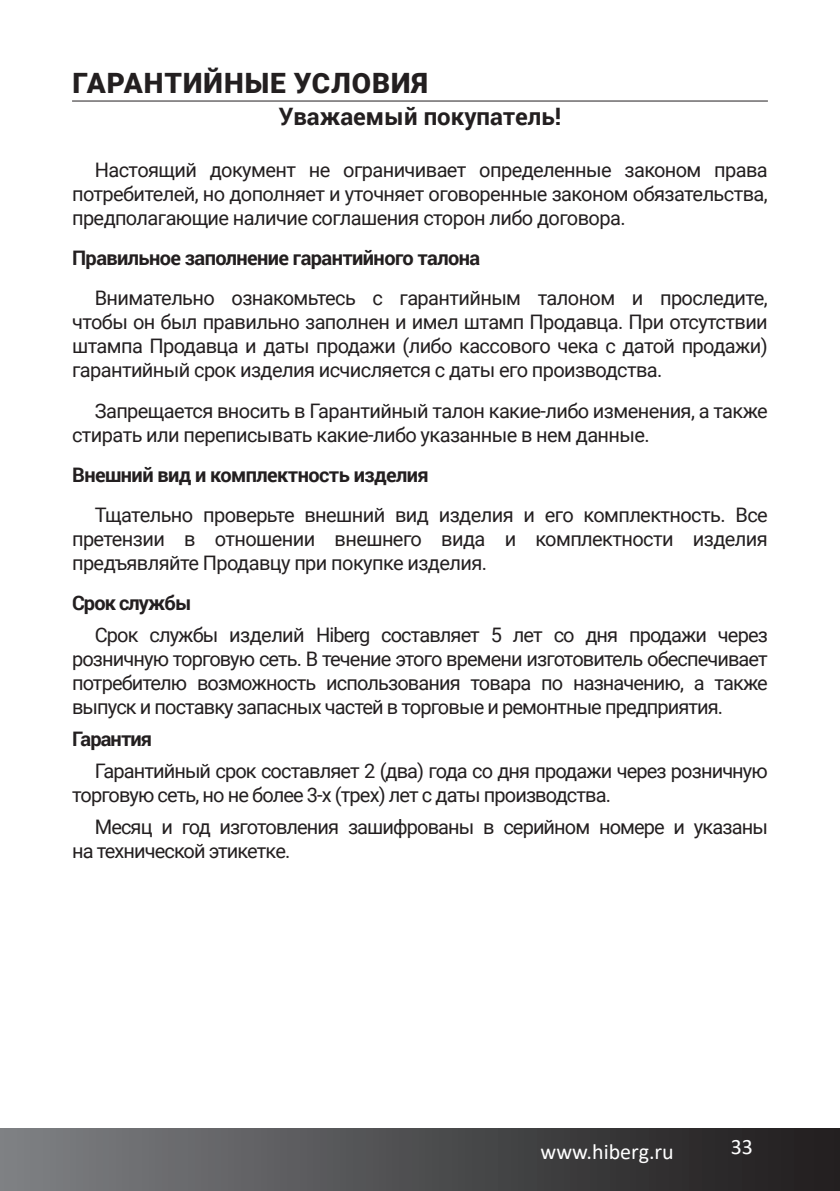
<style>
.page{position:relative;width:840px;height:1191px;background:#fff}
.page>*{position:absolute;margin:0;border:0;box-sizing:border-box;transform-origin:0 0}
.ЗАГОЛОВАК_большой{font:900 28px "Roboto";letter-spacing:.035em;color:#231f20}
.List_Paragraph{font:700 24px "Roboto";color:#231f20}
.t1{font:22px "Calibri";color:#fff}
.t2{font:20px/24px "Roboto";letter-spacing:-.04em;color:#231f20;text-align:justify}
.t3{font:700 20px "Roboto";letter-spacing:-.03em;color:#231f20}
</style>
<div class="page">
<div style="left:0;top:1128px;width:839px;height:63px;background:linear-gradient(to right,#7e8184,#1e1b1c)"></div>
<hr style="left:72px;top:100px;width:695px;height:1px;background:#231f20">
<p class="ЗАГОЛОВАК_большой" style="left:72px;top:63px;width:356px">ГАРАНТИЙНЫЕ УСЛОВИЯ</p>
<p class="List_Paragraph" style="left:278px;top:102px;width:284px">Уважаемый покупатель!</p>
<p class="t2" style="left:72px;top:157px;width:697px;text-indent:23px">Настоящий документ не ограничивает определенные законом права потребителей, но дополняет и уточняет оговоренные законом обязательства, предполагающие наличие соглашения сторон либо договора.</p>
<p class="t3" style="left:72px;top:246px;width:409px">Правильное заполнение гарантийного талона</p>
<p class="t2" style="left:72px;top:285px;width:697px;text-indent:23px">Внимательно ознакомьтесь с гарантийным талоном и проследите, чтобы он был правильно заполнен и имел штамп Продавца. При отсутствии штампа Продавца и даты продажи (либо кассового чека с датой продажи) гарантийный срок изделия исчисляется с даты его производства.</p>
<p class="t2" style="left:72px;top:398px;width:697px;text-indent:23px">Запрещается вносить в Гарантийный талон какие-либо изменения, а также стирать или переписывать какие-либо указанные в нем данные.</p>
<p class="t3" style="left:72px;top:463px;width:358px">Внешний вид и комплектность изделия</p>
<p class="t2" style="left:72px;top:502px;width:697px;text-indent:23px">Тщательно проверьте внешний вид изделия и его комплектность. Все претензии в отношении внешнего вида и комплектности изделия предъявляйте Продавцу при покупке изделия.</p>
<p class="t3" style="left:72px;top:591px;width:121px">Срок службы</p>
<p class="t2" style="left:72px;top:622px;width:697px;text-indent:23px">Срок службы изделий Hiberg составляет 5 лет со дня продажи через розничную торговую сеть. В течение этого времени изготовитель обеспечивает потребителю возможность использования товара по назначению, а также выпуск и поставку запасных частей в торговые и ремонтные предприятия.</p>
<p class="t3" style="left:72px;top:727px;width:82px">Гарантия</p>
<p class="t2" style="left:72px;top:758px;width:697px;text-indent:23px">Гарантийный срок составляет 2 (два) года со дня продажи через розничную торговую сеть, но не более 3-х (трех) лет с даты производства.</p>
<p class="t2" style="left:72px;top:814px;width:697px;text-indent:23px">Месяц и год изготовления зашифрованы в серийном номере и указаны на технической этикетке.</p>
<p class="t1" style="left:540px;top:1136px;width:135px">www.hiberg.ru</p>
<p class="t1" style="left:730px;top:1131px;width:24px">33</p>
</div>
